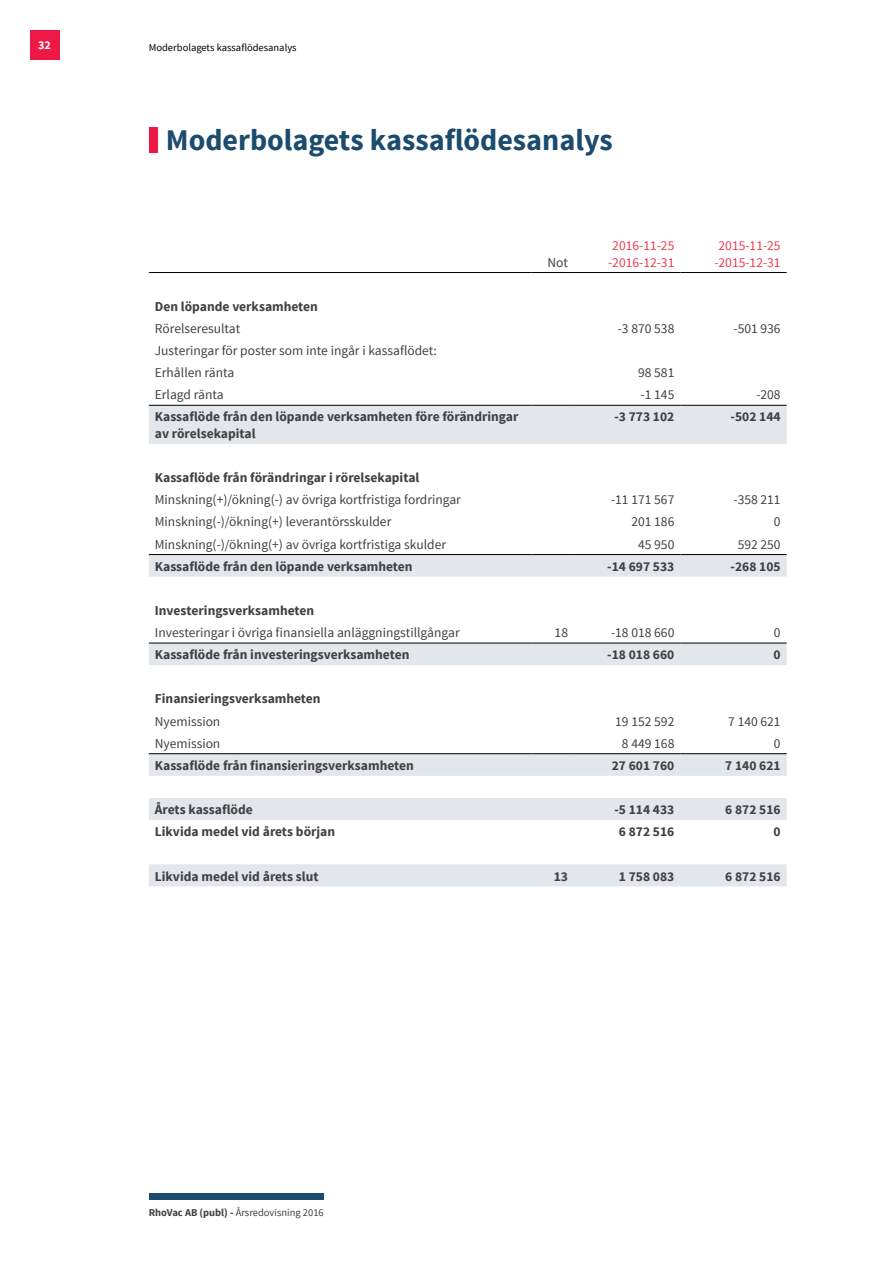
<style>
.page{position:relative;width:893px;height:1263px;background:#fff}
.page>*{position:absolute;margin:0;border:0;box-sizing:border-box;transform-origin:0 0}
.t1{font:700 30px "Source Sans Pro";color:#1b4c6e}
.t2{font:700 13.5px/16.5px "Source Sans Pro";color:#414042}
.t3{font:13.5px/22.2px "Source Sans Pro";color:#414042}
.t4{font:13.5px/16.5px "Source Sans Pro";color:#ef3a50;text-align:center}
.t5{font:700 12px "Source Sans Pro";color:#fff}
.t6{font:10.5px "Source Sans Pro";color:#414042}
.t7{font:10.5px "Source Sans Pro";color:#000}
.s1{font-weight:700}
</style>
<div class="page">
<div style="left:30px;top:30px;width:30px;height:30px;background:#ed1846"></div>
<div style="left:149px;top:1193px;width:174px;height:6px;background:#1b4c6e"></div>
<div style="left:149px;top:128px;width:8px;height:25px;background:#ed1846"></div>
<svg style="left:149px;top:406px;width:638px;height:480px"></svg>
<hr style="left:149px;top:272px;width:382px;height:1px;background:#000">
<hr style="left:531px;top:272px;width:43px;height:1px;background:#000">
<hr style="left:574px;top:272px;width:106px;height:1px;background:#000">
<hr style="left:680px;top:272px;width:107px;height:1px;background:#000">
<hr style="left:149px;top:405px;width:382px;height:1px;background:#000">
<hr style="left:531px;top:405px;width:43px;height:1px;background:#000">
<hr style="left:574px;top:405px;width:106px;height:1px;background:#000">
<hr style="left:680px;top:405px;width:107px;height:1px;background:#000">
<hr style="left:149px;top:554px;width:382px;height:1px;background:#000">
<hr style="left:531px;top:554px;width:43px;height:1px;background:#000">
<hr style="left:574px;top:554px;width:106px;height:1px;background:#000">
<hr style="left:680px;top:554px;width:107px;height:1px;background:#000">
<hr style="left:149px;top:643px;width:382px;height:1px;background:#000">
<hr style="left:531px;top:643px;width:43px;height:1px;background:#000">
<hr style="left:574px;top:643px;width:106px;height:1px;background:#000">
<hr style="left:680px;top:643px;width:107px;height:1px;background:#000">
<hr style="left:149px;top:753px;width:382px;height:1px;background:#000">
<hr style="left:531px;top:753px;width:43px;height:1px;background:#000">
<hr style="left:574px;top:753px;width:106px;height:1px;background:#000">
<hr style="left:680px;top:753px;width:107px;height:1px;background:#000">
<p class="t5" style="left:38px;top:38px;width:14px">32</p>
<p class="t7" style="left:149px;top:41px;width:149px">Moderbolagets kassaflödesanalys</p>
<h1 class="t1" style="left:166px;top:121px;width:449px">Moderbolagets kassaflödesanalys</h1>
<p class="t3" style="left:547px;top:251px;width:22px">Not</p>
<p class="t4" style="left:608px;top:237px;width:68px">2016-11-25 -2016-12-31</p>
<p class="t4" style="left:714px;top:237px;width:68px">2015-11-25 -2015-12-31</p>
<p class="t2" style="left:155px;top:298px;width:165px">Den löpande verksamheten</p>
<p class="t3" style="left:155px;top:318px;width:87px">Rörelseresultat</p>
<p class="t3" style="left:618px;top:318px;width:58px">-3 870 538</p>
<p class="t3" style="left:733px;top:318px;width:49px">-501 936</p>
<p class="t3" style="left:155px;top:340px;width:284px">Justeringar för poster som inte ingår i kassaflödet:<br>Erhållen ränta</p>
<p class="t3" style="left:638px;top:362px;width:38px">98 581</p>
<p class="t3" style="left:155px;top:384px;width:70px">Erlagd ränta</p>
<p class="t3" style="left:641px;top:384px;width:35px">-1 145</p>
<p class="t3" style="left:756px;top:384px;width:26px">-208</p>
<p class="t2" style="left:155px;top:409px;width:365px">Kassaflöde från den löpande verksamheten före förändringar av rörelsekapital</p>
<p class="t2" style="left:614px;top:409px;width:61px">-3 773 102</p>
<p class="t2" style="left:731px;top:409px;width:52px">-502 144</p>
<p class="t2" style="left:155px;top:470px;width:266px">Kassaflöde från förändringar i rörelsekapital</p>
<p class="t3" style="left:155px;top:489px;width:308px">Minskning(+)/ökning(-) av övriga kortfristiga fordringar</p>
<p class="t3" style="left:611px;top:489px;width:65px">-11 171 567</p>
<p class="t3" style="left:733px;top:489px;width:49px">-358 211</p>
<p class="t3" style="left:155px;top:511px;width:238px">Minskning(-)/ökning(+) leverantörsskulder</p>
<p class="t3" style="left:631px;top:511px;width:44px">201 186</p>
<p class="t3" style="left:774px;top:511px;width:8px">0</p>
<p class="t3" style="left:155px;top:533px;width:293px">Minskning(-)/ökning(+) av övriga kortfristiga skulder</p>
<p class="t3" style="left:638px;top:533px;width:38px">45 950</p>
<p class="t3" style="left:738px;top:533px;width:44px">592 250</p>
<p class="t2" style="left:155px;top:558px;width:259px">Kassaflöde från den löpande verksamheten</p>
<p class="t2" style="left:607px;top:558px;width:69px">-14 697 533</p>
<p class="t2" style="left:731px;top:558px;width:52px">-268 105</p>
<p class="t2" style="left:155px;top:603px;width:161px">Investeringsverksamheten</p>
<p class="t3" style="left:155px;top:622px;width:306px">Investeringar i övriga finansiella anläggningstillgångar</p>
<p class="t3" style="left:555px;top:622px;width:15px">18</p>
<p class="t3" style="left:611px;top:622px;width:65px">-18 018 660</p>
<p class="t3" style="left:774px;top:622px;width:8px">0</p>
<p class="t2" style="left:155px;top:647px;width:256px">Kassaflöde från investeringsverksamheten</p>
<p class="t2" style="left:607px;top:647px;width:69px">-18 018 660</p>
<p class="t2" style="left:773px;top:647px;width:9px">0</p>
<p class="t2" style="left:155px;top:691px;width:167px">Finansieringsverksamheten</p>
<p class="t3" style="left:155px;top:710px;width:67px">Nyemission</p>
<p class="t3" style="left:615px;top:710px;width:61px">19 152 592</p>
<p class="t3" style="left:728px;top:710px;width:54px">7 140 621</p>
<p class="t3" style="left:155px;top:732px;width:67px">Nyemission</p>
<p class="t3" style="left:622px;top:732px;width:54px">8 449 168</p>
<p class="t3" style="left:774px;top:732px;width:8px">0</p>
<p class="t2" style="left:155px;top:758px;width:261px">Kassaflöde från finansieringsverksamheten</p>
<p class="t2" style="left:612px;top:758px;width:64px">27 601 760</p>
<p class="t2" style="left:725px;top:758px;width:57px">7 140 621</p>
<p class="t2" style="left:155px;top:802px;width:100px">Årets kassaflöde</p>
<p class="t2" style="left:614px;top:802px;width:61px">-5 114 433</p>
<p class="t2" style="left:725px;top:802px;width:57px">6 872 516</p>
<p class="t2" style="left:155px;top:824px;width:182px">Likvida medel vid årets början</p>
<p class="t2" style="left:619px;top:824px;width:57px">6 872 516</p>
<p class="t2" style="left:773px;top:824px;width:9px">0</p>
<p class="t2" style="left:155px;top:868px;width:165px">Likvida medel vid årets slut</p>
<p class="t2" style="left:554px;top:868px;width:16px">13</p>
<p class="t2" style="left:619px;top:868px;width:57px">1 758 083</p>
<p class="t2" style="left:725px;top:868px;width:57px">6 872 516</p>
<p class="t6" style="left:149px;top:1205px;width:176px"><span class="s1">RhoVac AB (publ) -</span> Årsredovisning 2016</p>
</div>
